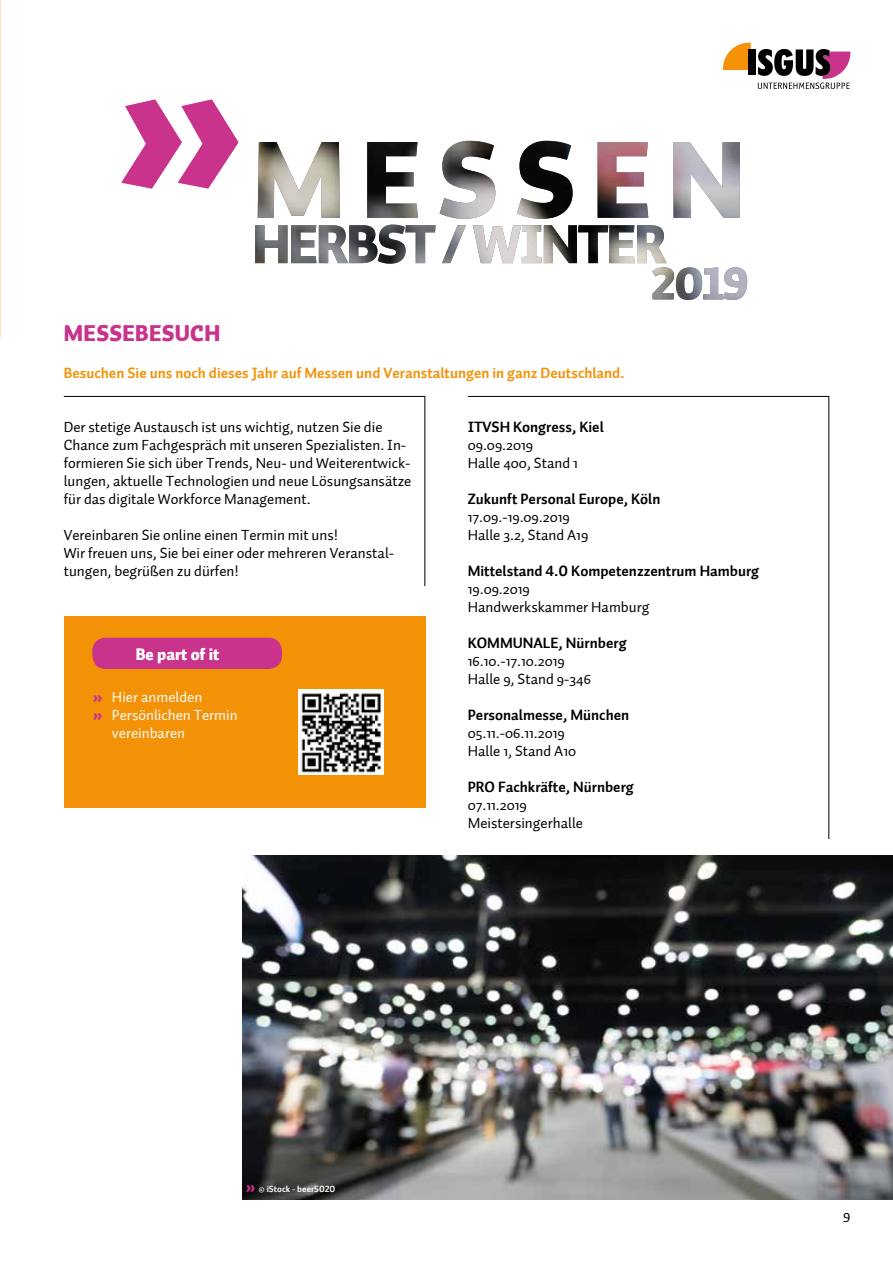
<style>
.page{position:relative;width:893px;height:1263px;background:#fff}
.page>*{position:absolute;margin:0;border:0;box-sizing:border-box;transform-origin:0 0}
.t1{font:22.5px "Auto 1 Black LF";letter-spacing:.015em;color:#c9338b}
.t2{font:16.5px "Auto 1 Black LF";color:#fff}
.t3{font:15px/18px "Auto 1";color:#000}
.t4{font:15px "Auto 1 Bold LF";color:#000}
.t5{font:15px "Auto 1 Bold LF";color:#f39207}
.t6{font:15px "Auto 1";color:#fff}
.t7{font:9px "Auto 1 Bold LF";color:#fff}
.s1{font-family:"Auto 1 Black LF";color:#c9338b}
.s2{font-family:"Auto 1 Black LF";font-size:15px;color:#c9338b}
</style>
<div class="page">
<svg style="left:723px;top:43px;width:28px;height:27px"></svg>
<div style="left:748px;top:49px;width:7px;height:26px;background:#000"></div>
<svg style="left:758px;top:49px;width:92px;height:40px"></svg>
<svg style="left:467px;top:396px;width:363px;height:443px"></svg>
<svg style="left:63px;top:396px;width:363px;height:191px"></svg>
<img style="left:242px;top:855px;width:651px;height:344px">
<div style="left:64px;top:616px;width:361px;height:192px;background:#f39207"></div>
<div style="left:92px;top:638px;width:190px;height:31px;background:#c9338b;border-radius:14px"></div>
<img style="left:298px;top:690px;width:86px;height:85px">
<svg style="left:121px;top:99px;width:118px;height:90px"></svg>
<svg style="left:255px;top:199px;width:492px;height:101px"></svg>
<img style="left:258px;top:141px;width:482px;height:78px">
<h1 class="t1" style="left:64px;top:319px;width:158px">MESSEBESUCH</h1>
<p class="t5" style="left:64px;top:363px;width:562px">Besuchen Sie uns noch dieses Jahr auf Messen und Veranstaltungen in ganz Deutschland.</p>
<p class="t4" style="left:468px;top:417px;width:138px">ITVSH Kongress, Kiel</p>
<p class="t3" style="left:468px;top:436px;width:112px">09.09.2019<br>Halle 400, Stand 1</p>
<p class="t4" style="left:468px;top:489px;width:194px">Zukunft Personal Europe, Köln</p>
<p class="t3" style="left:468px;top:508px;width:122px">17.09.-19.09.2019<br>Halle 3.2, Stand A19</p>
<p class="t4" style="left:468px;top:561px;width:293px">Mittelstand 4.0 Kompetenzzentrum Hamburg</p>
<p class="t3" style="left:468px;top:580px;width:183px">19.09.2019<br>Handwerkskammer Hamburg</p>
<p class="t4" style="left:468px;top:633px;width:160px">KOMMUNALE, Nürnberg</p>
<p class="t3" style="left:468px;top:652px;width:125px">16.10.-17.10.2019<br>Halle 9, Stand 9-346</p>
<p class="t4" style="left:468px;top:705px;width:163px">Personalmesse, München</p>
<p class="t3" style="left:468px;top:724px;width:110px">05.11.-06.11.2019<br>Halle 1, Stand A10</p>
<p class="t4" style="left:468px;top:777px;width:168px">PRO Fachkräfte, Nürnberg</p>
<p class="t3" style="left:468px;top:796px;width:117px">07.11.2019<br>Meistersingerhalle</p>
<p class="t3" style="left:64px;top:418px;width:349px">Der stetige Austausch ist uns wichtig, nutzen Sie die Chance zum Fachgespräch mit unseren Spezialisten. In&shy;formieren Sie sich über Trends, Neu- und Weiterentwick&shy;lungen, aktuelle Technologien und neue Lösungsansätze für das digitale Workforce Management.</p>
<p class="t3" style="left:64px;top:526px;width:332px">Vereinbaren Sie online einen Termin mit uns!<br>Wir freuen uns, Sie bei einer oder mehreren Veranstal&shy;tungen, begrüßen zu dürfen!</p>
<p class="t2" style="left:136px;top:643px;width:85px">Be part of it</p>
<p class="t6" style="left:92px;top:688px;width:111px"><span class="s1">»</span> Hier anmelden</p>
<p class="t6" style="left:92px;top:706px;width:147px"><span class="s1">»</span> Persönlichen Termin</p>
<p class="t6" style="left:112px;top:724px;width:75px">vereinbaren</p>
<p class="t7" style="left:246px;top:1183px;width:91px"><span class="s2">»</span> © iStock - beer5020</p>
<p class="t3" style="left:843px;top:1206px;width:9px">9</p>
</div>
